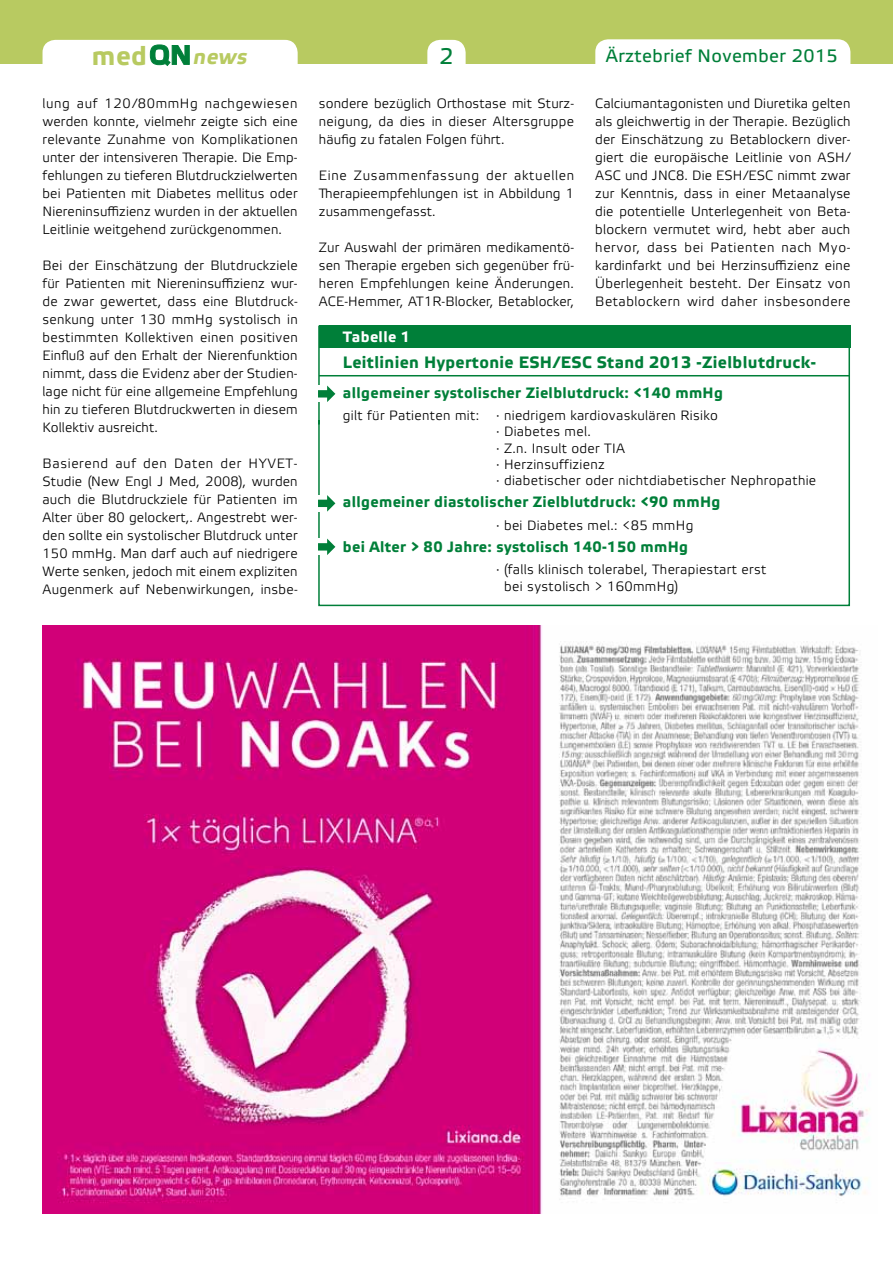
<style>
.page{position:relative;width:893px;height:1263px;background:#fff}
.page>*{position:absolute;margin:0;border:0;box-sizing:border-box;transform-origin:0 0}
.t1{font:700 26.4px "Etelka Text";color:#b8ca61}
.t2{font:22.5px "Etelka Text";color:#007f39}
.t3{font:italic 700 21.15px "Etelka Text Pro";color:#b8ca61}
.t4{font:18px "Etelka Text";letter-spacing:.02em;color:#007f39}
.t5{font:700 16.5px "Etelka Text";letter-spacing:.025em;color:#007f39}
.t6{font:700 15px "Etelka Text";letter-spacing:.025em;color:#007f39}
.t7{font:700 15px "Etelka Text";letter-spacing:.025em;color:#fff}
.t8{font:300 13.5px/18px "Etelka";letter-spacing:.02em;color:#000;text-align:justify}
</style>
<div class="page">
<div style="left:0;top:0;width:893px;height:64px;background:#b8ca61"></div>
<div style="left:427px;top:40px;width:39px;height:52px;background:#fff;border-radius:13px"></div>
<div style="left:595px;top:39px;width:255px;height:45px;background:#fff;border-radius:13px"></div>
<div style="left:43px;top:40px;width:255px;height:47px;background:#fff;border-radius:13px"></div>
<svg style="left:150px;top:45px;width:40px;height:21px"></svg>
<img style="left:43px;top:626px;width:827px;height:588px">
<svg style="left:318px;top:325px;width:533px;height:282px"></svg>
<div style="left:311px;top:386px;width:27px;height:16px;background:#fff"></div>
<svg style="left:318px;top:386px;width:17px;height:16px"></svg>
<div style="left:311px;top:495px;width:27px;height:17px;background:#fff"></div>
<svg style="left:318px;top:495px;width:17px;height:17px"></svg>
<div style="left:311px;top:539px;width:27px;height:16px;background:#fff"></div>
<svg style="left:318px;top:539px;width:17px;height:16px"></svg>
<div style="left:319px;top:326px;width:531px;height:22px;background:#007f39"></div>
<hr style="left:319px;top:375px;width:530px;height:1px;background:#007f39">
<h1 class="t1" style="left:92px;top:40px;width:57px">med</h1>
<h3 class="t3" style="left:193px;top:45px;width:60px">news</h3>
<h2 class="t2" style="left:439px;top:44px;width:16px">2</h2>
<h3 class="t4" style="left:606px;top:46px;width:234px">Ärztebrief November 2015</h3>
<p class="t8" style="left:43px;top:95px;width:257px">lung auf 120/80mmHg nachgewiesen werden konnte, vielmehr zeigte sich eine relevante Zunahme von Komplikationen unter der intensiveren Therapie. Die Emp&shy;fehlungen zu tieferen Blutdruckzielwerten bei Patienten mit Diabetes mellitus oder Niereninsuffizienz wurden in der aktuellen Leitlinie weitgehend zurückgenommen.</p>
<p class="t8" style="left:43px;top:257px;width:257px">Bei der Einschätzung der Blutdruckziele für Patienten mit Niereninsuffizienz wur&shy;de zwar gewertet, dass eine Blutdruck&shy;senkung unter 130 mmHg systolisch in bestimmten Kollektiven einen positiven Einfluß auf den Erhalt der Nierenfunktion nimmt, dass die Evidenz aber der Studien&shy;lage nicht für eine allgemeine Empfehlung hin zu tieferen Blutdruckwerten in diesem Kollektiv ausreicht.</p>
<p class="t8" style="left:43px;top:455px;width:257px">Basierend auf den Daten der HYVET-Studie (New Engl J Med, 2008), wurden auch die Blutdruckziele für Patienten im Alter über 80 gelockert,. Angestrebt wer&shy;den sollte ein systolischer Blutdruck unter 150 mmHg. Man darf auch auf niedrigere Werte senken, jedoch mit einem expliziten Augenmerk auf Nebenwirkungen, insbe-</p>
<p class="t8" style="left:319px;top:95px;width:257px">sondere bezüglich Orthostase mit Sturz&shy;neigung, da dies in dieser Altersgruppe häufig zu fatalen Folgen führt.</p>
<p class="t8" style="left:319px;top:167px;width:257px">Eine Zusammenfassung der aktuellen Therapieempfehlungen ist in Abbildung 1 zusammengefasst.</p>
<p class="t8" style="left:319px;top:239px;width:257px">Zur Auswahl der primären medikamentö&shy;sen Therapie ergeben sich gegenüber frü&shy;heren Empfehlungen keine Änderungen.<br>ACE-Hemmer, AT1R-Blocker, Betablocker,</p>
<p class="t8" style="left:595px;top:95px;width:257px">Calciumantagonisten und Diuretika gelten als gleichwertig in der Therapie. Bezüglich der Einschätzung zu Betablockern diver&shy;giert die europäische Leitlinie von ASH/ ASC und JNC8. Die ESH/ESC nimmt zwar zur Kenntnis, dass in einer Metaanalyse die potentielle Unterlegenheit von Beta&shy;blockern vermutet wird, hebt aber auch hervor, dass bei Patienten nach Myo&shy;kardinfarkt und bei Herzinsuffizienz eine Überlegenheit besteht. Der Einsatz von Betablockern wird daher insbesondere</p>
<p class="t7" style="left:343px;top:329px;width:69px">Tabelle 1</p>
<p class="t5" style="left:343px;top:353px;width:474px">Leitlinien Hypertonie ESH/ESC Stand 2013 -Zielblutdruck-</p>
<p class="t6" style="left:343px;top:384px;width:381px">allgemeiner systolischer Zielblutdruck: &lt;140 mmHg</p>
<p class="t8" style="left:343px;top:407px;width:138px">gilt für Patienten mit:</p>
<p class="t8" style="left:496px;top:408px;width:322px;line-height:16.2px;text-align:left">· niedrigem kardiovaskulären Risiko<br>· Diabetes mel.<br>· Z.n. Insult oder TIA<br>· Herzinsuffizienz<br>· diabetischer oder nichtdiabetischer Nephropathie</p>
<p class="t6" style="left:343px;top:494px;width:379px">allgemeiner diastolischer Zielblutdruck: &lt;90 mmHg</p>
<p class="t8" style="left:496px;top:516px;width:199px">· bei Diabetes mel.: &lt;85 mmHg</p>
<p class="t6" style="left:343px;top:538px;width:347px">bei Alter &gt; 80 Jahre: systolisch 140-150 mmHg</p>
<p class="t8" style="left:504px;top:562px;width:264px;line-height:16.2px;text-indent:-8px">· (falls klinisch tolerabel, Therapiestart erst bei systolisch &gt; 160mmHg)</p>
</div>
